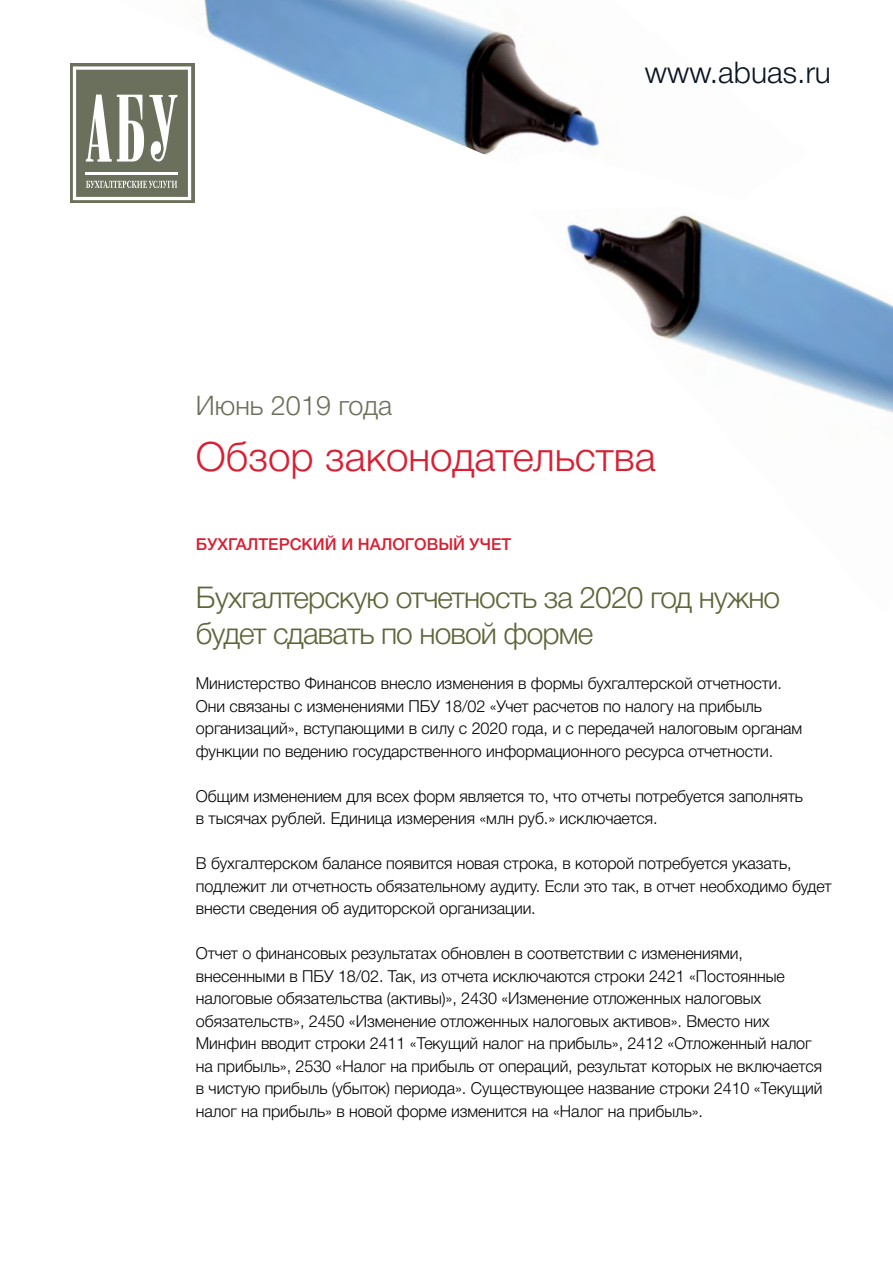
<style>
.page{position:relative;width:893px;height:1263px;background:#fff}
.page>*{position:absolute;margin:0;border:0;box-sizing:border-box;transform-origin:0 0}
.t1{font:300 40.5px "Helvetica Neue Cyr";color:#da1f32}
.t2{font:300 30px/36px "Helvetica Neue Cyr";letter-spacing:-.03em;color:#5d6639}
.t3{font:300 30px "Helvetica Neue Cyr";color:#0b1423}
.t4{font:300 27px "Helvetica Neue Cyr";color:#6b705c}
.t5{font:300 16.5px/22.5px "Helvetica Neue Cyr";letter-spacing:-.005em;color:#000101}
.t6{font:500 16.5px "Helvetica Neue Cyr";color:#da1f32}
</style>
<div class="page">
<svg style="left:70px;top:63px;width:124px;height:140px"></svg>
<svg style="left:73px;top:66px;width:41px;height:134px"></svg>
<img style="left:114px;top:0;width:486px;height:200px">
<img style="left:566px;top:215px;width:327px;height:198px">
<h2 class="t3" style="left:645px;top:56px;width:188px">www.abuas.ru</h2>
<h3 class="t4" style="left:196px;top:391px;width:198px">Июнь 2019 года</h3>
<h1 class="t1" style="left:196px;top:434px;width:462px">Обзор законодательства</h1>
<p class="t6" style="left:196px;top:535px;width:317px">БУХГАЛТЕРСКИЙ И НАЛОГОВЫЙ УЧЕТ</p>
<h2 class="t2" style="left:196px;top:580px;width:586px">Бухгалтерскую отчетность за 2020 год нужно будет сдавать по новой форме</h2>
<p class="t5" style="left:196px;top:672px;width:608px">Министерство Финансов внесло изменения в формы бухгалтерской отчетности.<br>Они связаны с изменениями ПБУ 18/02 «Учет расчетов по налогу на прибыль организаций», вступающими в силу с 2020 года, и с передачей налоговым органам функции по ведению государственного информационного ресурса отчетности.</p>
<p class="t5" style="left:196px;top:785px;width:608px">Общим изменением для всех форм является то, что отчеты потребуется заполнять в тысячах рублей. Единица измерения «млн руб.» исключается.</p>
<p class="t5" style="left:196px;top:852px;width:637px">В бухгалтерском балансе появится новая строка, в которой потребуется указать, подлежит ли отчетность обязательному аудиту. Если это так, в отчет необходимо будет внести сведения об аудиторской организации.</p>
<p class="t5" style="left:196px;top:942px;width:628px">Отчет о финансовых результатах обновлен в соответствии с изменениями, внесенными в ПБУ 18/02. Так, из отчета исключаются строки 2421 «Постоянные налоговые обязательства (активы)», 2430 «Изменение отложенных налоговых обязательств», 2450 «Изменение отложенных налоговых активов». Вместо них Минфин вводит строки 2411 «Текущий налог на прибыль», 2412 «Отложенный налог на прибыль», 2530 «Налог на прибыль от операций, результат которых не включается в чистую прибыль (убыток) периода». Существующее название строки 2410 «Текущий налог на прибыль» в новой форме изменится на «Налог на прибыль».</p>
</div>
